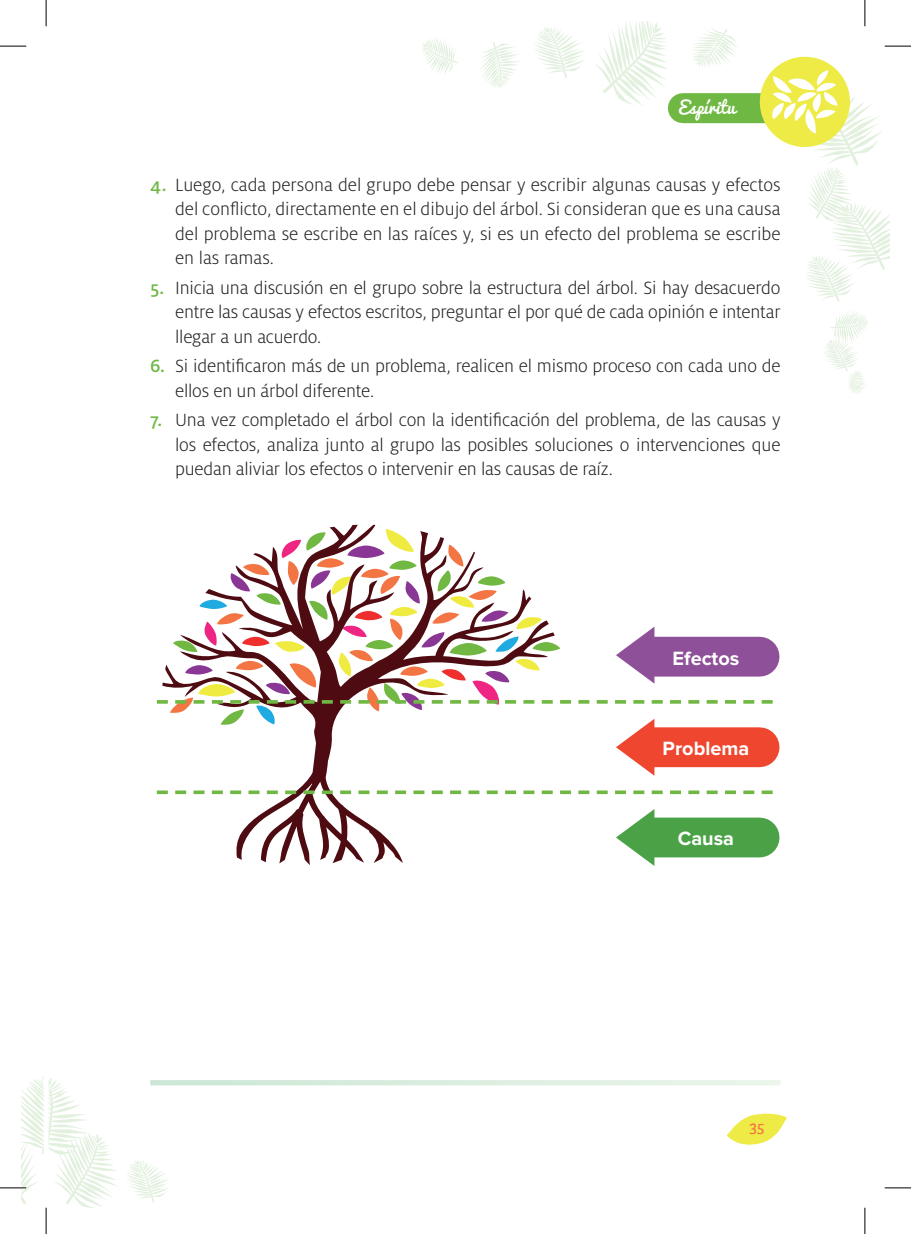
<style>
.page{position:relative;width:911px;height:1234px;background:#fff}
.page>*{position:absolute;margin:0;border:0;box-sizing:border-box;transform-origin:0 0}
.t1{font:700 19.95px "Proxima Nova";color:#fff}
.t2{font:300 19.6px/24.5px "Milo OT";letter-spacing:-.01em;color:#231f20;text-align:justify}
.t3{font:17.5px "Pacifico";color:#fff}
.t4{font:15.75px "Bree";color:#f37545}
.s1{font-weight:500;color:#70b844}
</style>
<div class="page">
<svg style="left:162px;top:524px;width:391px;height:340px"></svg>
<svg style="left:157px;top:788px;width:615px;height:6px"></svg>
<div style="left:652px;top:817px;width:107px;height:40px;background:#4ba246"></div>
<svg style="left:616px;top:809px;width:38px;height:56px"></svg>
<svg style="left:157px;top:529px;width:615px;height:246px"></svg>
<svg style="left:595px;top:21px;width:74px;height:86px"></svg>
<svg style="left:727px;top:1113px;width:60px;height:32px"></svg>
<div style="left:683px;top:93px;width:122px;height:30px;background:#70b844"></div>
<div style="left:760px;top:57px;width:90px;height:90px;background:#efeb46;border-radius:50%"></div>
<svg style="left:150px;top:1080px;width:630px;height:5px;background:#dceddf"></svg>
<svg style="left:535px;top:27px;width:50px;height:51px"></svg>
<svg style="left:771px;top:70px;width:118px;height:232px"></svg>
<svg style="left:824px;top:312px;width:44px;height:82px"></svg>
<svg style="left:481px;top:42px;width:38px;height:46px"></svg>
<svg style="left:693px;top:28px;width:44px;height:39px"></svg>
<svg style="left:422px;top:38px;width:36px;height:36px"></svg>
<svg style="left:127px;top:1160px;width:41px;height:42px"></svg>
<svg style="left:0;top:46px;width:26px;height:1px"></svg>
<svg style="left:884px;top:46px;width:27px;height:1px"></svg>
<svg style="left:884px;top:1187px;width:27px;height:1px"></svg>
<svg style="left:46px;top:0;width:1px;height:26px"></svg>
<svg style="left:0;top:1076px;width:117px;height:157px"></svg>
<svg style="left:864px;top:0;width:1px;height:26px"></svg>
<svg style="left:864px;top:1207px;width:1px;height:26px"></svg>
<p class="t3" style="left:678px;top:98px;width:58px">Espíritu</p>
<p class="t2" style="left:175px;top:173px;width:607px;text-indent:-25px"><span class="s1">4.</span> Luego, cada persona del grupo debe pensar y escribir algunas causas y efectos del conflicto, directamente en el dibujo del árbol. Si consideran que es una causa del problema se escribe en las raíces y, si es un efecto del problema se escribe en las ramas.</p>
<p class="t2" style="left:175px;top:276px;width:607px;text-indent:-25px"><span class="s1">5.</span> Inicia una discusión en el grupo sobre la estructura del árbol. Si hay desacuerdo entre las causas y efectos escritos, preguntar el por qué de cada opinión e intentar llegar a un acuerdo.</p>
<p class="t2" style="left:175px;top:354px;width:607px;text-indent:-25px"><span class="s1">6.</span> Si identificaron más de un problema, realicen el mismo proceso con cada uno de ellos en un árbol diferente.</p>
<p class="t2" style="left:175px;top:408px;width:607px;text-indent:-25px"><span class="s1">7.</span> Una vez completado el árbol con la identificación del problema, de las causas y los efectos, analiza junto al grupo las posibles soluciones o intervenciones que puedan aliviar los efectos o intervenir en las causas de raíz.</p>
<p class="t1" style="left:672px;top:646px;width:68px">Efectos</p>
<p class="t1" style="left:662px;top:737px;width:88px">Problema</p>
<p class="t1" style="left:678px;top:827px;width:58px">Causa</p>
<p class="t4" style="left:749px;top:1116px;width:17px">35</p>
</div>
